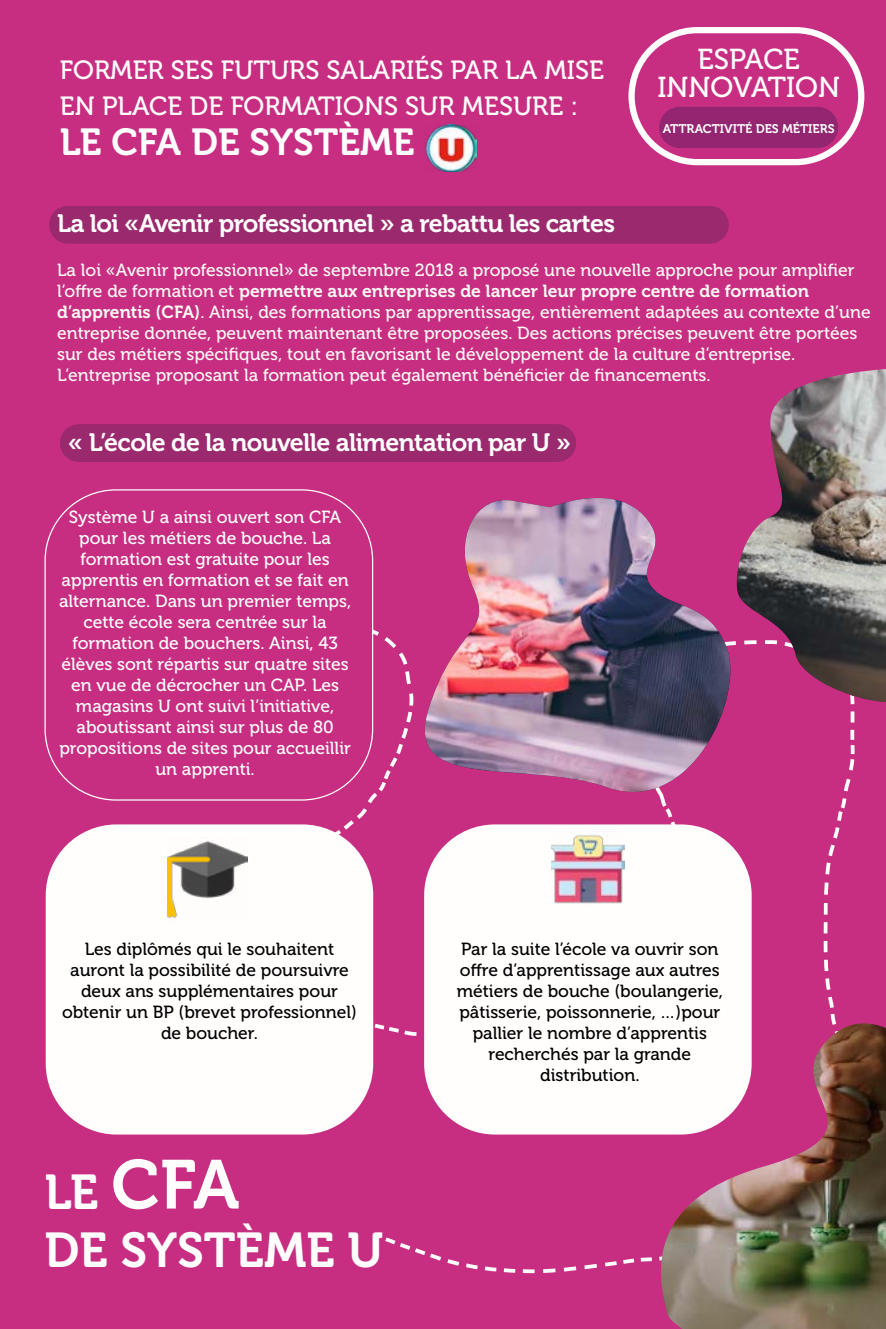
<style>
.page{position:relative;width:886px;height:1329px;background:#c72e82}
.page>*{position:absolute;margin:0;border:0;box-sizing:border-box;transform-origin:0 0}
.t1{font:68.75px "Museo 700";color:#fffefd}
.t2{font:48.75px "Museo 700";color:#fffefd}
.t3{font:37.5px "Museo 700";color:#fffefd}
.t4{font:28.75px/27.5px "Museo 500";color:#fffefd;text-align:center}
.t5{font:26.25px/36px "Museo 500";color:#fffefd}
.t6{font:25px "Museo 700";letter-spacing:-.025em;color:#fffefd}
.t7{font:17.5px/21px "Museo 500";color:#fff9f4}
.t8{font:17.5px/21px "Museo 500";color:#fffefd;text-align:center}
.t9{font:17.5px/21px "Museo 500";color:#000;text-align:center}
.t10{font:12.5px "Museo 700";color:#fffefd}
.s1{font-family:"Museo 700"}
.s2{font-size:48.75px}
</style>
<div class="page">
<svg style="left:376px;top:1233px;width:284px;height:41px"></svg>
<svg style="left:823px;top:722px;width:32px;height:301px"></svg>
<svg style="left:272px;top:627px;width:403px;height:411px"></svg>
<div style="left:659px;top:107px;width:179px;height:41px;background:#932571;border-radius:21px"></div>
<div style="left:49px;top:206px;width:680px;height:38px;background:#9a296e;border-radius:19px"></div>
<div style="left:60px;top:424px;width:516px;height:38px;background:#9a296e;border-radius:19px"></div>
<div style="left:628px;top:27px;width:236px;height:138px;border:6px solid #fffefd;border-radius:66px"></div>
<div style="left:46px;top:824px;width:327px;height:310px;background:#fffefd;border-radius:71px"></div>
<div style="left:424px;top:824px;width:328px;height:310px;background:#fffefd;border-radius:71px"></div>
<img style="left:745px;top:369px;width:141px;height:333px">
<div style="left:402px;top:493px;width:343px;height:323px;background:#c72e82"></div>
<img style="left:424px;top:497px;width:307px;height:296px">
<img style="left:168px;top:841px;width:79px;height:78px">
<img style="left:425px;top:124px;width:52px;height:48px">
<img style="left:660px;top:1023px;width:226px;height:306px">
<img style="left:551px;top:834px;width:74px;height:70px">
<p class="t5" style="left:60px;top:53px;width:545px">FORMER SES FUTURS SALARIÉS PAR LA MISE<br>EN PLACE DE FORMATIONS SUR MESURE :</p>
<p class="t3" style="left:60px;top:122px;width:356px">LE CFA DE SYSTÈME</p>
<p class="t6" style="left:57px;top:210px;width:559px">La loi «Avenir professionnel » a rebattu les cartes</p>
<p class="t4" style="left:657px;top:46px;width:184px">ESPACE<br>INNOVATION</p>
<p class="t10" style="left:663px;top:122px;width:173px">ATTRACTIVITÉ DES MÉTIERS</p>
<p class="t7" style="left:57px;top:260px;width:815px">La loi «Avenir professionnel» de septembre 2018 a proposé une nouvelle approche pour amplifier l’offre de formation et <span class="s1">permettre aux entreprises de lancer leur propre centre de formation d’apprentis (CFA)</span>. Ainsi, des formations par apprentissage, entièrement adaptées au contexte d’une entreprise donnée, peuvent maintenant être proposées. Des actions précises peuvent être portées sur des métiers spécifiques, tout en favorisant le développement de la culture d’entreprise.<br>L’entreprise proposant la formation peut également bénéficier de financements.</p>
<p class="t6" style="left:68px;top:428px;width:505px">« L’école de la nouvelle alimentation par U »</p>
<p class="t8" style="left:59px;top:507px;width:294px">Système U a ainsi ouvert son CFA pour les métiers de bouche. La formation est gratuite pour les apprentis en formation et se fait en alternance. Dans un premier temps, cette école sera centrée sur la formation de bouchers. Ainsi, 43 élèves sont répartis sur quatre sites en vue de décrocher un CAP. Les magasins U ont suivi l’initiative, aboutissant ainsi sur plus de 80 propositions de sites pour accueillir un apprenti.</p>
<p class="t9" style="left:62px;top:938px;width:296px">Les diplômés qui le souhaitent auront la possibilité de poursuivre deux ans supplémentaires pour obtenir un BP (brevet professionnel) de boucher.</p>
<p class="t1" style="left:44px;top:1146px;width:196px"><span class="s2">LE</span> CFA</p>
<p class="t2" style="left:44px;top:1223px;width:341px">DE SYSTÈME U</p>
<p class="t9" style="left:457px;top:938px;width:268px">Par la suite l’école va ouvrir son offre d’apprentissage aux autres métiers de bouche (boulangerie, pâtisserie, poissonnerie, …)pour pallier le nombre d’apprentis recherchés par la grande distribution.</p>
</div>
